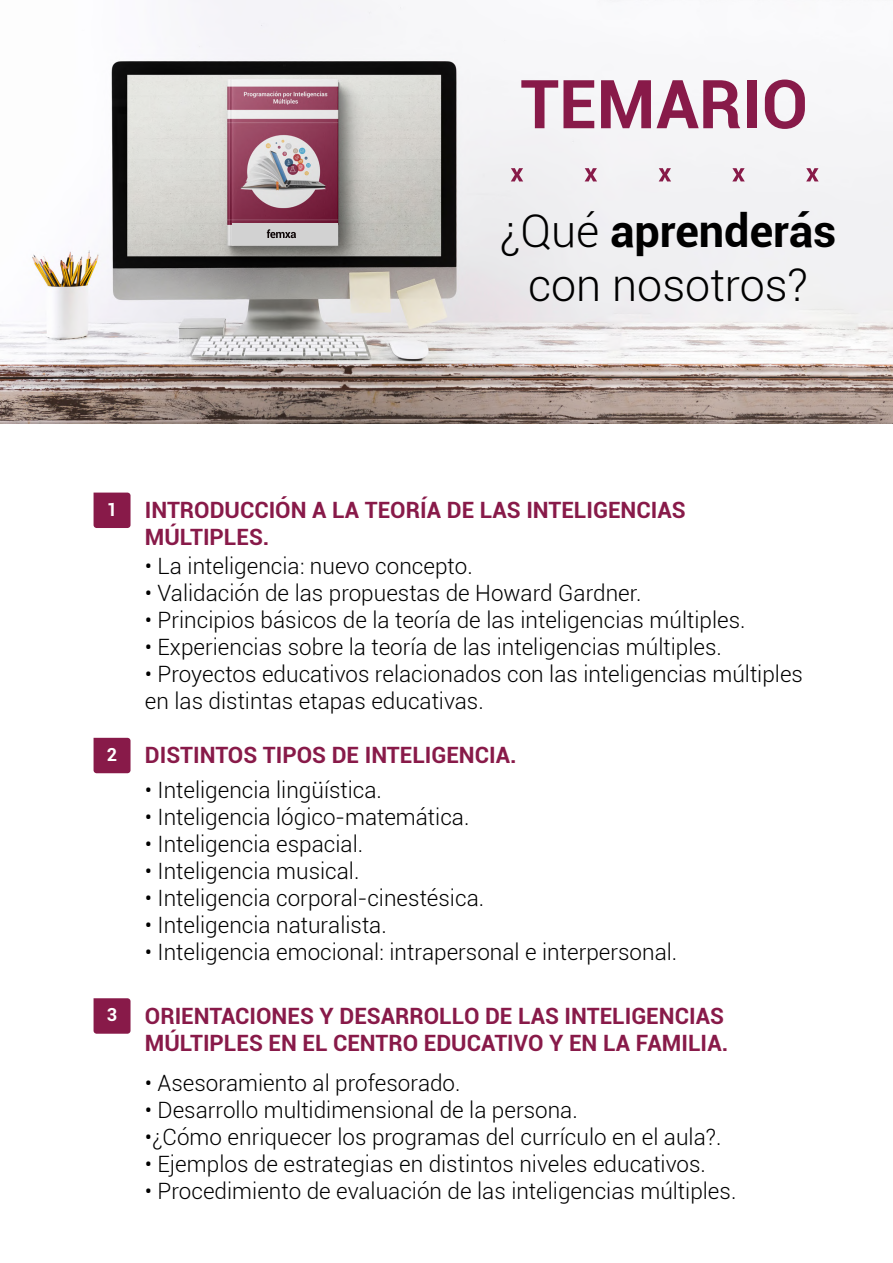
<style>
.page{position:relative;width:893px;height:1263px;background:#fff}
.page>*{position:absolute;margin:0;border:0;box-sizing:border-box;transform-origin:0 0}
.t1{font:700 67.5px "Roboto";color:#881a49}
.t2{font:700 45px "Roboto";color:#000}
.t3{font:300 45px "Roboto";color:#000}
.t4{font:300 22.5px/27px "Roboto";color:#000}
.t5{font:700 22.5px/27px "Roboto";color:#881a49}
.t6{font:700 18px "Roboto";color:#fff}
.s1{font-weight:300}
</style>
<div class="page">
<img style="left:0;top:0;width:893px;height:423px">
<svg style="left:511px;top:168px;width:12px;height:13px"></svg>
<svg style="left:585px;top:168px;width:12px;height:13px"></svg>
<svg style="left:659px;top:168px;width:12px;height:13px"></svg>
<svg style="left:732px;top:168px;width:13px;height:13px"></svg>
<svg style="left:806px;top:168px;width:13px;height:13px"></svg>
<div style="left:232px;top:223px;width:106px;height:22px;background:#d2d2d2"></div>
<svg style="left:267px;top:229px;width:29px;height:9px"></svg>
<svg style="left:94px;top:493px;width:37px;height:35px"></svg>
<svg style="left:94px;top:738px;width:37px;height:35px"></svg>
<svg style="left:94px;top:998px;width:37px;height:36px"></svg>
<p class="t1" style="left:520px;top:57px;width:289px">TEMARIO</p>
<p class="t2" style="left:500px;top:200px;width:338px"><span class="s1">¿Qué</span> aprenderás</p>
<p class="t3" style="left:528px;top:254px;width:282px">con nosotros?</p>
<p class="t6" style="left:107px;top:496px;width:12px">1</p>
<p class="t5" style="left:145px;top:496px;width:542px">INTRODUCCIÓN A LA TEORÍA DE LAS INTELIGENCIAS<br>MÚLTIPLES.</p>
<p class="t4" style="left:145px;top:551px;width:329px">• La inteligencia: nuevo concepto.</p>
<p class="t4" style="left:145px;top:578px;width:498px">• Validación de las propuestas de Howard Gardner.</p>
<p class="t4" style="left:145px;top:605px;width:602px">• Principios básicos de la teoría de las inteligencias múltiples.</p>
<p class="t4" style="left:145px;top:632px;width:578px">• Experiencias sobre la teoría de las inteligencias múltiples.</p>
<p class="t4" style="left:145px;top:659px;width:660px">• Proyectos educativos relacionados con las inteligencias múltiples en las distintas etapas educativas.</p>
<p class="t6" style="left:107px;top:742px;width:12px">2</p>
<p class="t5" style="left:145px;top:741px;width:373px">DISTINTOS TIPOS DE INTELIGENCIA.</p>
<p class="t4" style="left:145px;top:776px;width:239px">• Inteligencia lingüística.</p>
<p class="t4" style="left:145px;top:803px;width:326px">• Inteligencia lógico-matemática.</p>
<p class="t4" style="left:145px;top:830px;width:220px">• Inteligencia espacial.</p>
<p class="t4" style="left:145px;top:857px;width:216px">• Inteligencia musical.</p>
<p class="t4" style="left:145px;top:884px;width:341px">• Inteligencia corporal-cinestésica.</p>
<p class="t4" style="left:145px;top:911px;width:243px">• Inteligencia naturalista.</p>
<p class="t4" style="left:145px;top:938px;width:534px">• Inteligencia emocional: intrapersonal e interpersonal.</p>
<p class="t6" style="left:107px;top:1002px;width:12px">3</p>
<p class="t5" style="left:145px;top:1001px;width:585px">ORIENTACIONES Y DESARROLLO DE LAS INTELIGENCIAS<br>MÚLTIPLES EN EL CENTRO EDUCATIVO Y EN LA FAMILIA.</p>
<p class="t4" style="left:145px;top:1068px;width:317px">• Asesoramiento al profesorado.</p>
<p class="t4" style="left:145px;top:1095px;width:434px">• Desarrollo multidimensional de la persona.</p>
<p class="t4" style="left:145px;top:1122px;width:578px">•¿Cómo enriquecer los programas del currículo en el aula?.</p>
<p class="t4" style="left:145px;top:1149px;width:562px">• Ejemplos de estrategias en distintos niveles educativos.</p>
<p class="t4" style="left:145px;top:1176px;width:593px">• Procedimiento de evaluación de las inteligencias múltiples.</p>
</div>
